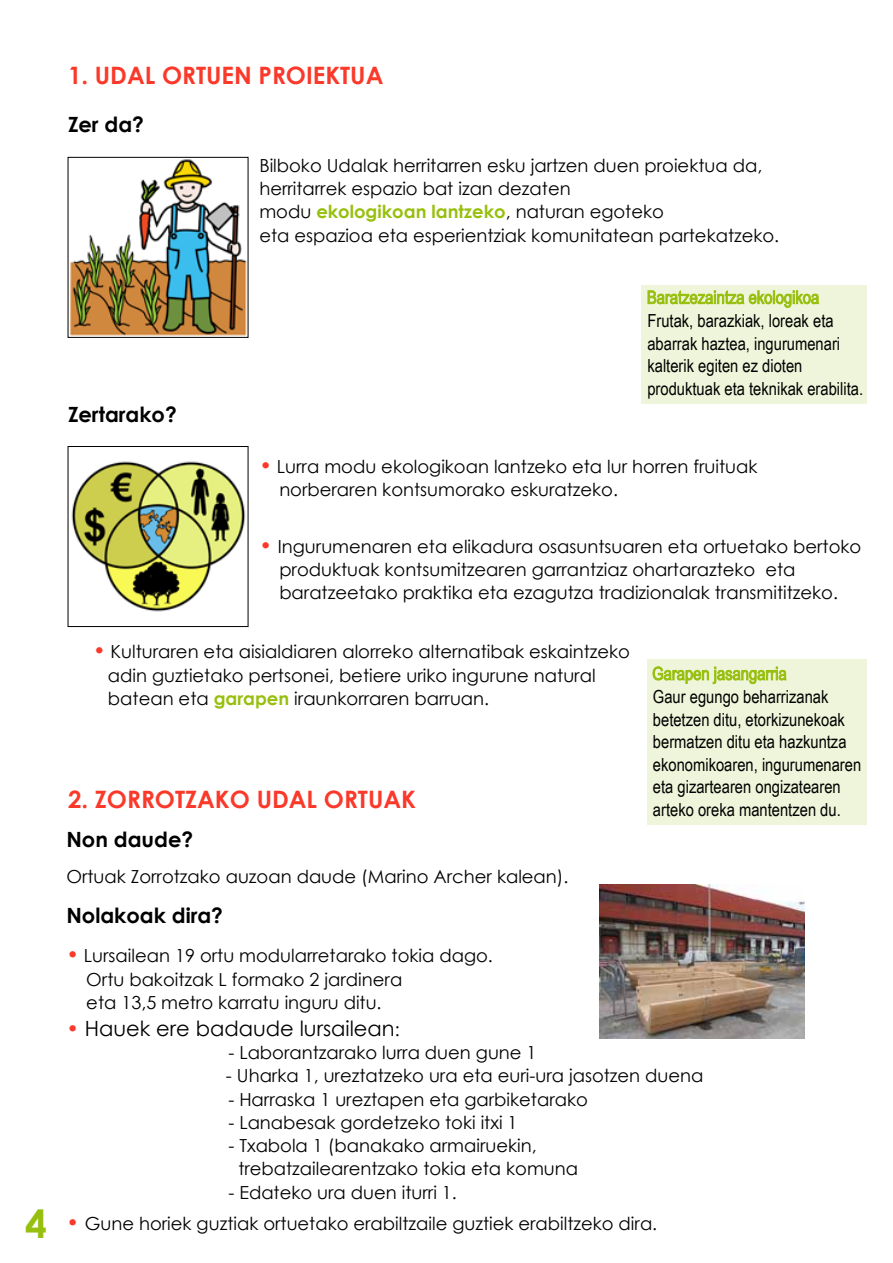
<style>
.page{position:relative;width:893px;height:1263px;background:#fff}
.page>*{position:absolute;margin:0;border:0;box-sizing:border-box;transform-origin:0 0}
.t1{font:700 39px "Century Gothic";color:#97bf0d}
.t2{font:700 24px "Century Gothic";color:#fa392a}
.t3{font:700 21px "Century Gothic";color:#000}
.t4{font:21px "Century Gothic";color:#000}
.t5{font:18px/23.2px "Century Gothic";color:#000}
.t6{font:18px/22.5px "Arial Narrow";color:#000}
.s1{font-weight:700;color:#97bf0d}
.s2{font-weight:700;font-size:21px;color:#fa392a}
.s3{font-weight:700;color:#fa392a}
.s4{font-size:18px}
</style>
<div class="page">
<img style="left:70px;top:159px;width:176px;height:177px">
<div style="left:68px;top:157px;width:180px;height:181px;border:1px solid #000"></div>
<img style="left:71px;top:461px;width:175px;height:151px">
<div style="left:68px;top:446px;width:180px;height:181px;border:1px solid #000"></div>
<div style="left:641px;top:286px;width:225px;height:118px;background:#eff5da"></div>
<div style="left:647px;top:659px;width:220px;height:166px;background:#eff5da"></div>
<svg style="left:648px;top:290px;width:171px;height:18px"></svg>
<svg style="left:653px;top:666px;width:134px;height:18px"></svg>
<img style="left:600px;top:884px;width:205px;height:154px">
<h2 class="t2" style="left:68px;top:57px;width:317px">1. UDAL ORTUEN PROIEKTUA</h2>
<p class="t3" style="left:68px;top:109px;width:78px">Zer da?</p>
<p class="t5" style="left:259px;top:153px;width:521px">Bilboko Udalak herritarren esku jartzen duen proiektua da, herritarrek espazio bat izan dezaten<br>modu <span class="s1">ekologikoan lantzeko</span>, naturan egoteko<br>eta espazioa eta esperientziak komunitatean partekatzeko.</p>
<h1 class="t1" style="left:25px;top:1194px;width:23px">4</h1>
<p class="t3" style="left:68px;top:399px;width:110px">Zertarako?</p>
<p class="t6" style="left:647px;top:309px;width:217px">Frutak, barazkiak, loreak eta abarrak haztea, ingurumenari kalterik egiten ez dioten produktuak eta teknikak erabilita.</p>
<p class="t5" style="left:279px;top:454px;width:480px;text-indent:-20px"><span class="s2">•</span> Lurra modu ekologikoan lantzeko eta lur horren fruituak norberaren kontsumorako eskuratzeko.</p>
<p class="t5" style="left:279px;top:534px;width:583px;text-indent:-20px"><span class="s2">•</span> Ingurumenaren eta elikadura osasuntsuaren eta ortuetako bertoko produktuak kontsumitzearen garrantziaz ohartarazteko eta baratzeetako praktika eta ezagutza tradizionalak transmititzeko.</p>
<p class="t5" style="left:108px;top:640px;width:524px;text-indent:-15px"><span class="s2">•</span> Kulturaren eta aisialdiaren alorreko alternatibak eskaintzeko adin guztietako pertsonei, betiere uriko ingurune natural batean eta <span class="s1">garapen</span> iraunkorraren barruan.</p>
<p class="t6" style="left:653px;top:685px;width:210px">Gaur egungo beharrizanak betetzen ditu, etorkizunekoak bermatzen ditu eta hazkuntza ekonomikoaren, ingurumenaren eta gizartearen ongizatearen arteko oreka mantentzen du.</p>
<h2 class="t2" style="left:68px;top:781px;width:349px">2. ZORROTZAKO UDAL ORTUAK</h2>
<p class="t3" style="left:66px;top:823px;width:128px">Non daude?</p>
<p class="t5" style="left:66px;top:864px;width:504px">Ortuak Zorrotzako auzoan daude (Marino Archer kalean).</p>
<p class="t3" style="left:66px;top:899px;width:158px">Nolakoak dira?</p>
<p class="t5" style="left:86px;top:944px;width:408px;text-indent:-20px"><span class="s2">•</span> Lursailean 19 ortu modularretarako tokia dago.<br>Ortu bakoitzak L formako 2 jardinera<br>eta 13,5 metro karratu inguru ditu.</p>
<p class="t4" style="left:66px;top:1013px;width:335px"><span class="s3">•</span> Hauek ere badaude lursailean<span class="s4">:</span></p>
<p class="t5" style="left:228px;top:1041px;width:310px">- Laborantzarako lurra duen gune 1</p>
<p class="t5" style="left:226px;top:1064px;width:479px">- Uharka 1, ureztatzeko ura eta euri-ura jasotzen duena</p>
<p class="t5" style="left:228px;top:1087px;width:361px">- Harraska 1 ureztapen eta garbiketarako</p>
<p class="t5" style="left:228px;top:1110px;width:291px">- Lanabesak gordetzeko toki itxi 1</p>
<p class="t5" style="left:238px;top:1134px;width:341px;text-indent:-10px">- Txabola 1 (banakako armairuekin, trebatzailearentzako tokia eta komuna</p>
<p class="t5" style="left:228px;top:1180px;width:230px">- Edateko ura duen iturri 1.</p>
<p class="t5" style="left:66px;top:1211px;width:592px"><span class="s2">•</span> Gune horiek guztiak ortuetako erabiltzaile guztiek erabiltzeko dira.</p>
</div>
